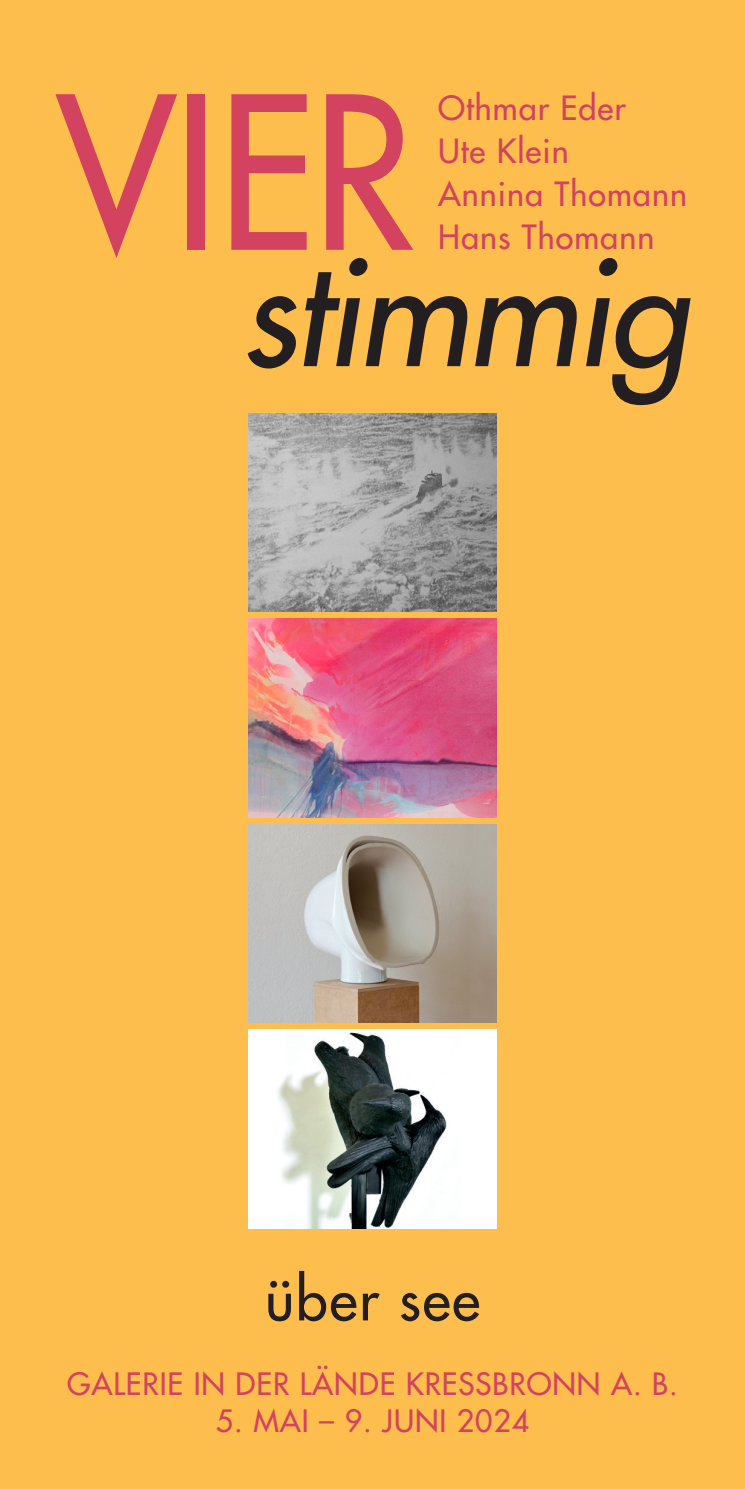
<style>
.page{position:relative;width:745px;height:1489px;background:#fff}
.page>*{position:absolute;margin:0;border:0;box-sizing:border-box;transform-origin:0 0}
.t1{font:206.25px "Futura";color:#d34360;scale:.9 1}
.t2{font:italic 145.25px "Futura";letter-spacing:-.025em;color:#231f20}
.t3{font:57px "Futura";letter-spacing:.03em;color:#231f20}
.t4{font:32.5px/42.8px "Futura";letter-spacing:.03em;color:#d34360}
.t5{font:30px "Futura";letter-spacing:.03em;color:#d34360}
</style>
<div class="page">
<div style="left:0;top:0;width:744px;height:1488px;background:#fdbe4e"></div>
<img style="left:248px;top:824px;width:248px;height:198px">
<img style="left:248px;top:618px;width:248px;height:199px">
<img style="left:248px;top:413px;width:248px;height:198px">
<img style="left:248px;top:1029px;width:248px;height:199px">
<p class="t4" style="left:438px;top:87px;width:250px">Othmar Eder<br>Ute Klein<br>Annina Thomann<br>Hans Thomann</p>
<h1 class="t1" style="left:57px;top:39px;width:398px">VIER</h1>
<h2 class="t2" style="left:240px;top:218px;width:448px">stimmig</h2>
<h3 class="t3" style="left:265px;top:1262px;width:216px">über see</h3>
<p class="t5" style="left:67px;top:1363px;width:612px">GALERIE IN DER LÄNDE KRESSBRONN A. B.</p>
<p class="t5" style="left:216px;top:1401px;width:314px">5. MAI – 9. JUNI 2024</p>
</div>
